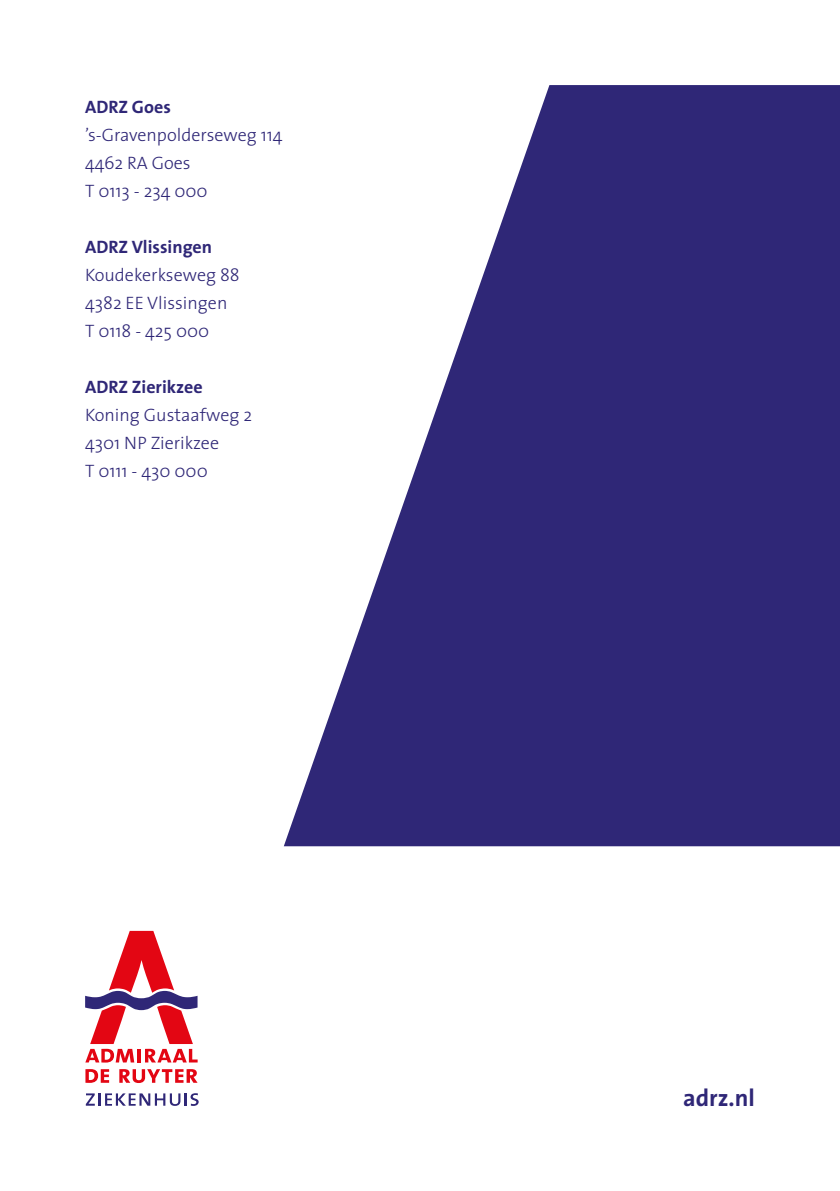
<style>
.page{position:relative;width:840px;height:1191px;background:#fff}
.page>*{position:absolute;margin:0;border:0;box-sizing:border-box;transform-origin:0 0}
.t1{font:700 24px "The Sans";color:#2f2777}
.t2{font:300 18px "The Sans";color:#2f2777}
.t3{font:700 18px "The Sans";color:#2f2777}
</style>
<div class="page">
<svg style="left:284px;top:85px;width:555px;height:761px;fill:#2f2777"></svg>
<svg style="left:85px;top:1069px;width:24px;height:13px"></svg>
<svg style="left:119px;top:1069px;width:78px;height:14px"></svg>
<svg style="left:85px;top:931px;width:112px;height:131px"></svg>
<svg style="left:86px;top:1093px;width:112px;height:13px"></svg>
<p class="t3" style="left:85px;top:92px;width:87px">ADRZ Goes</p>
<p class="t2" style="left:85px;top:120px;width:199px">’s-Gravenpolderseweg 114</p>
<p class="t2" style="left:85px;top:148px;width:107px">4462 RA Goes</p>
<p class="t2" style="left:85px;top:176px;width:124px">T 0113 - 234 000</p>
<p class="t3" style="left:85px;top:232px;width:128px">ADRZ Vlissingen</p>
<p class="t2" style="left:85px;top:260px;width:156px">Koudekerkseweg 88</p>
<p class="t2" style="left:85px;top:288px;width:144px">4382 EE Vlissingen</p>
<p class="t2" style="left:85px;top:316px;width:126px">T 0118 - 425 000</p>
<p class="t3" style="left:85px;top:372px;width:119px">ADRZ Zierikzee</p>
<p class="t2" style="left:85px;top:400px;width:168px">Koning Gustaafweg 2</p>
<p class="t2" style="left:85px;top:428px;width:135px">4301 NP Zierikzee</p>
<p class="t2" style="left:85px;top:456px;width:124px">T 0111 - 430 000</p>
<p class="t1" style="left:683px;top:1077px;width:73px">adrz.nl</p>
</div>
